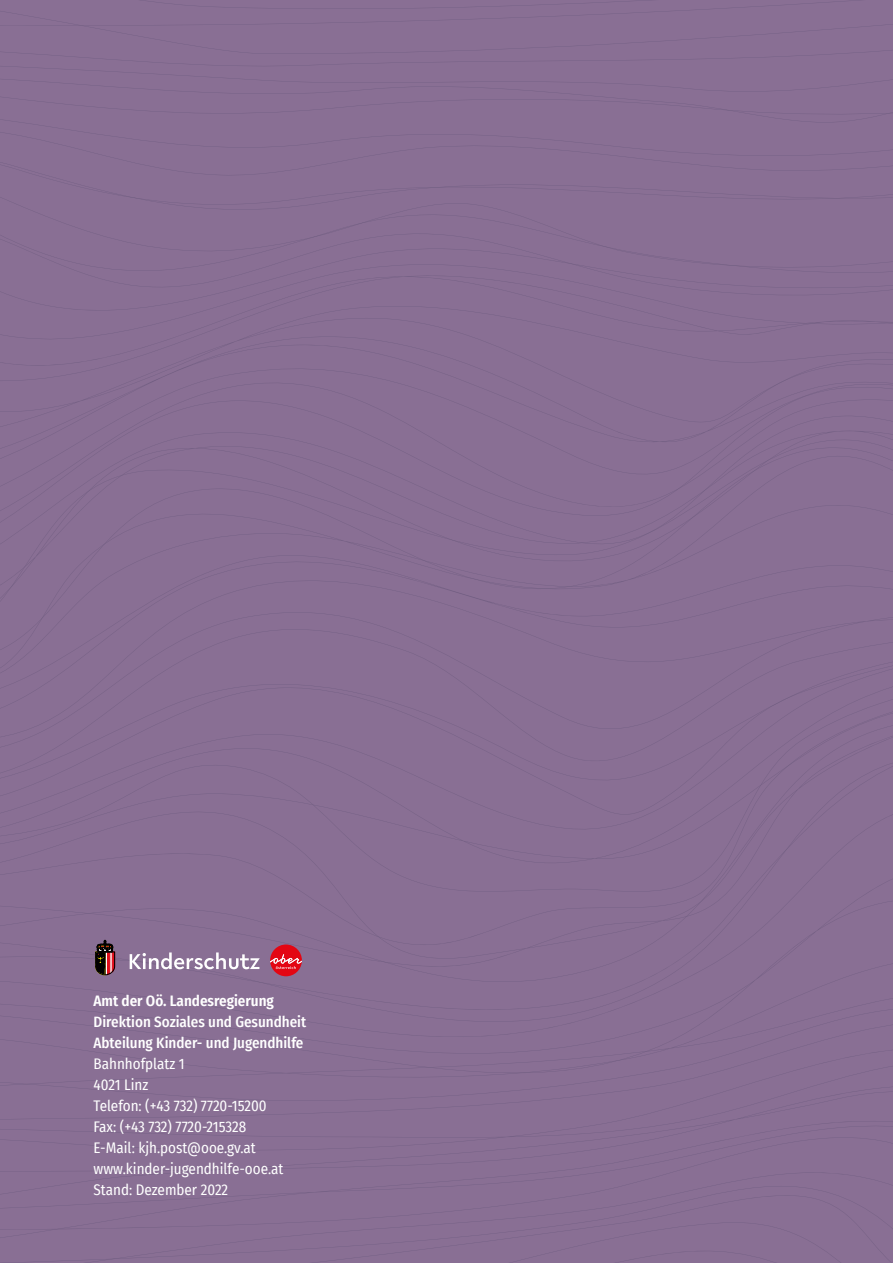
<style>
.page{position:relative;width:893px;height:1263px;background:#fff}
.page>*{position:absolute;margin:0;border:0;box-sizing:border-box;transform-origin:0 0}
.t1{font:15px/21px "Fira Sans Condensed";color:#fff}
.t2{font:500 15px/21px "Fira Sans Condensed";color:#fff}
.t3{font:600 15px "Fira Sans Condensed";color:#fff}
</style>
<div class="page">
<div style="left:0;top:0;width:893px;height:37px;background:#896f94"></div>
<div style="left:0;top:37px;width:893px;height:29px;background:#896f94"></div>
<div style="left:0;top:66px;width:893px;height:23px;background:#896f94"></div>
<div style="left:0;top:89px;width:893px;height:46px;background:#896f94"></div>
<div style="left:0;top:135px;width:893px;height:52px;background:#896f94"></div>
<div style="left:0;top:187px;width:893px;height:58px;background:#896f94"></div>
<div style="left:0;top:245px;width:893px;height:49px;background:#896f94"></div>
<div style="left:0;top:294px;width:893px;height:44px;background:#896f94"></div>
<div style="left:0;top:338px;width:893px;height:33px;background:#896f94"></div>
<div style="left:0;top:371px;width:893px;height:60px;background:#896f94"></div>
<div style="left:0;top:431px;width:893px;height:8px;background:#896f94"></div>
<div style="left:0;top:439px;width:893px;height:10px;background:#896f94"></div>
<div style="left:0;top:449px;width:893px;height:104px;background:#896f94"></div>
<div style="left:0;top:553px;width:893px;height:23px;background:#896f94"></div>
<div style="left:0;top:576px;width:893px;height:16px;background:#896f94"></div>
<div style="left:0;top:592px;width:893px;height:40px;background:#896f94"></div>
<div style="left:0;top:632px;width:893px;height:28px;background:#896f94"></div>
<div style="left:0;top:660px;width:893px;height:17px;background:#896f94"></div>
<div style="left:0;top:677px;width:893px;height:26px;background:#896f94"></div>
<div style="left:0;top:703px;width:893px;height:10px;background:#896f94"></div>
<div style="left:0;top:713px;width:893px;height:37px;background:#896f94"></div>
<div style="left:0;top:750px;width:893px;height:65px;background:#896f94"></div>
<div style="left:0;top:815px;width:893px;height:35px;background:#896f94"></div>
<div style="left:0;top:850px;width:893px;height:60px;background:#896f94"></div>
<div style="left:0;top:910px;width:893px;height:52px;background:#896f94"></div>
<div style="left:0;top:962px;width:893px;height:42px;background:#896f94"></div>
<div style="left:0;top:1004px;width:893px;height:52px;background:#896f94"></div>
<div style="left:0;top:1056px;width:893px;height:55px;background:#896f94"></div>
<div style="left:0;top:1111px;width:893px;height:74px;background:#896f94"></div>
<div style="left:0;top:1185px;width:893px;height:36px;background:#896f94"></div>
<div style="left:0;top:1221px;width:893px;height:42px;background:#896f94"></div>
<svg style="left:95px;top:940px;width:20px;height:35px"></svg>
<svg style="left:270px;top:944px;width:32px;height:32px"></svg>
<svg style="left:130px;top:952px;width:130px;height:17px"></svg>
<p class="t3" style="left:94px;top:989px;width:182px">Amt der Oö. Landesregierung</p>
<p class="t2" style="left:94px;top:1011px;width:214px">Direktion Soziales und Gesundheit<br>Abteilung Kinder- und Jugendhilfe</p>
<p class="t1" style="left:94px;top:1053px;width:191px">Bahnhofplatz 1<br>4021 Linz<br>Telefon: (+43 732) 7720-15200<br>Fax: (+43 732) 7720-215328<br>E-Mail: kjh.post@ooe.gv.at www.kinder-jugendhilfe-ooe.at<br>Stand: Dezember 2022</p>
</div>
